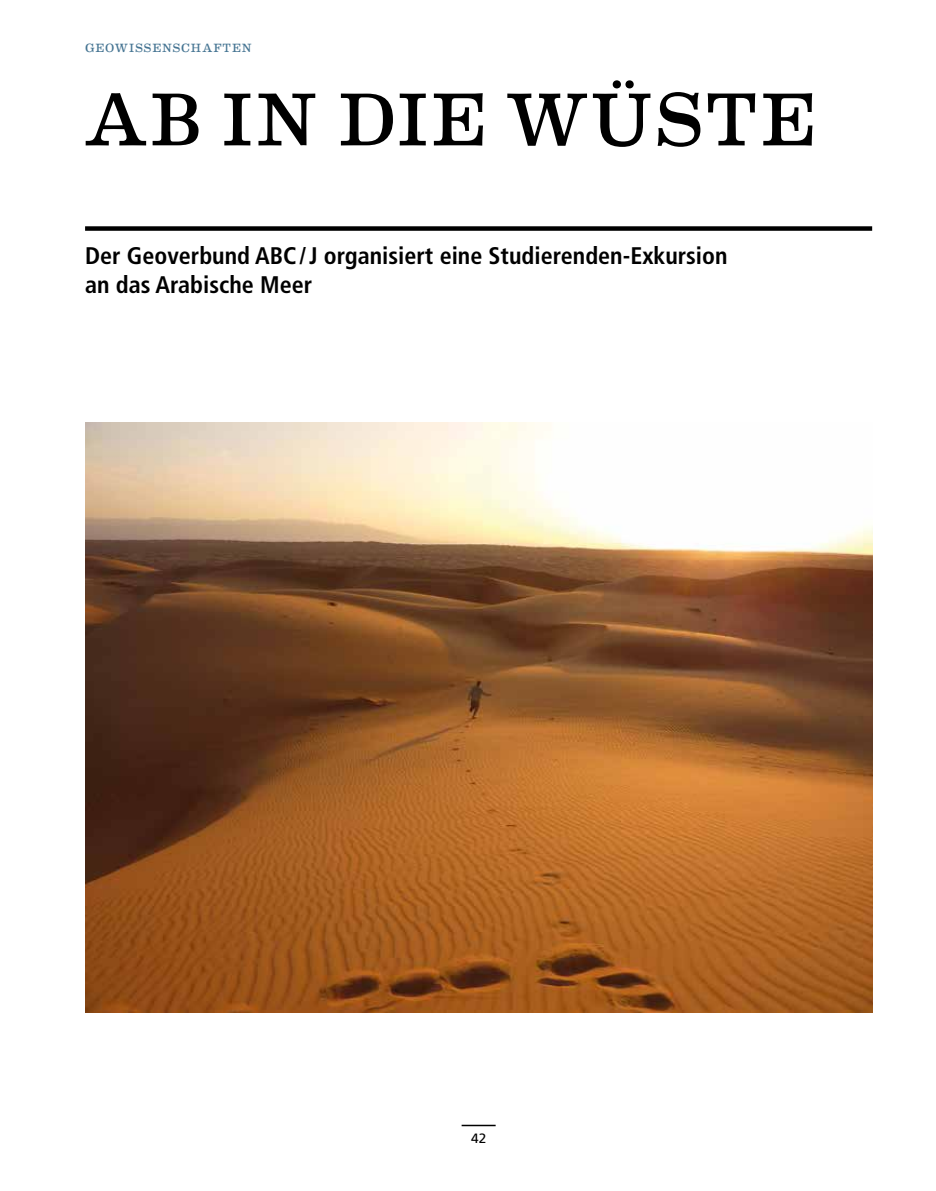
<style>
.page{position:relative;width:936px;height:1191px;background:#fff}
.page>*{position:absolute;margin:0;border:0;box-sizing:border-box;transform-origin:0 0}
.t1{font:75px "Eames Century Modern";letter-spacing:.02em;color:#000}
.t2{font:700 condensed 24px/28.8px "Frutiger";color:#000}
.t3{font:13.5px "Frutiger";color:#000}
.t4{font:12px "Eames Century Modern";letter-spacing:.065em;color:#467593}
</style>
<div class="page">
<hr style="left:461px;top:1124px;width:34px;height:2px;background:#000">
<div style="left:85px;top:226px;width:787px;height:5px;background:#000"></div>
<img style="left:85px;top:422px;width:787px;height:590px">
<p class="t4" style="left:85px;top:39px;width:168px">GEOWISSENSCHAFTEN</p>
<h1 class="t1" style="left:83px;top:64px;width:734px">AB IN DIE WÜSTE</h1>
<p class="t2" style="left:85px;top:241px;width:644px">Der Geoverbund ABC/J organisiert eine Studierenden-Exkursion an das Arabische Meer</p>
<p class="t3" style="left:471px;top:1130px;width:17px">42</p>
</div>
